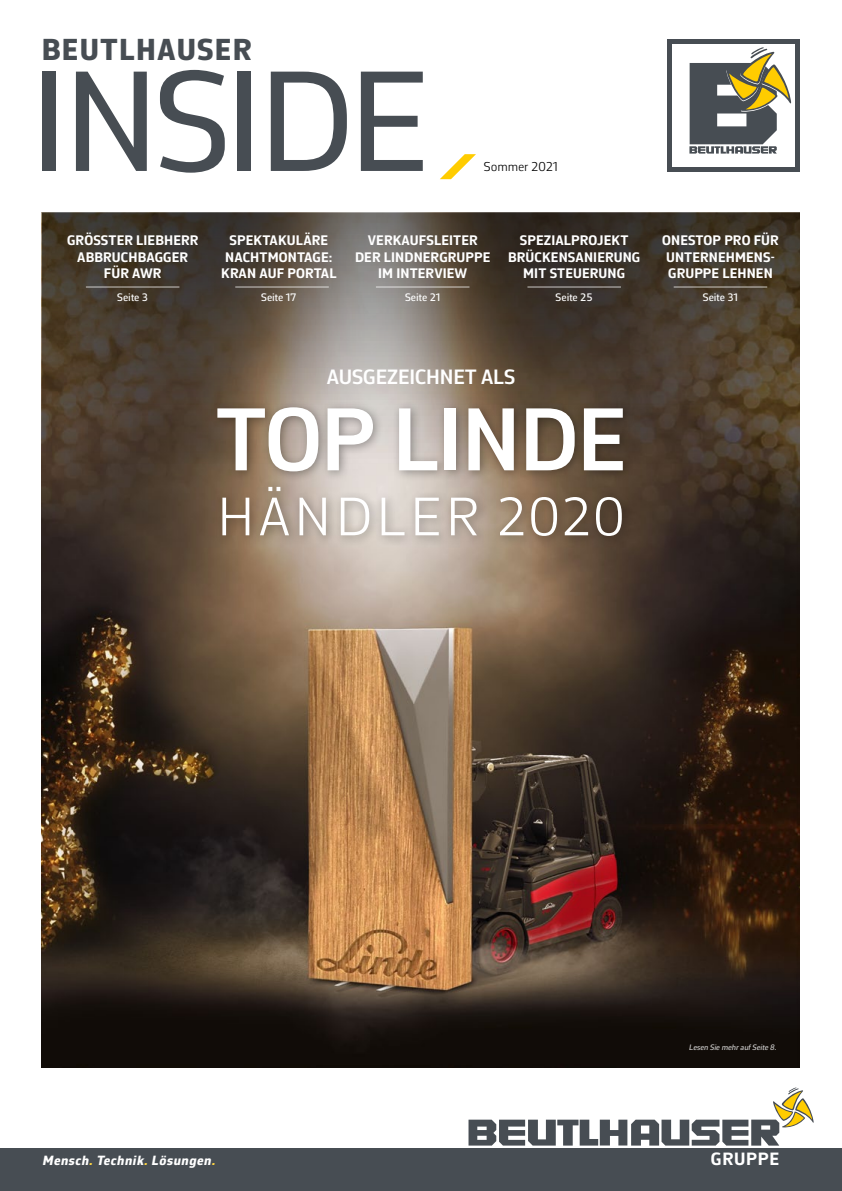
<style>
.page{position:relative;width:842px;height:1191px;background:#fff}
.page>*{position:absolute;margin:0;border:0;box-sizing:border-box;transform-origin:0 0}
.t1{font:144.3px "Corbeau Pro";letter-spacing:-.03em;color:#474d53}
.t2{font:600 90px "Corbeau Pro";letter-spacing:-.01em;color:#fff}
.t3{font:300 54.7px "Corbeau Pro";letter-spacing:.09em;color:#fff}
.t4{font:800 30.7px "Corbeau Pro";letter-spacing:.04em;color:#474d53}
.t5{font:600 21px "Corbeau Pro";letter-spacing:-.005em;color:#fff}
.t6{font:700 18px "Corbeau Pro";letter-spacing:.04em;color:#fff}
.t7{font:700 14px/16.5px "Corbeau Pro";letter-spacing:.01em;color:#fff;text-align:center}
.t8{font:italic 800 13.5px "Corbeau Pro";letter-spacing:.04em;color:#fff}
.t9{font:300 13px "Corbeau Pro";letter-spacing:-.01em;color:#000}
.t10{font:500 11px "Corbeau Pro";color:#fff}
.t11{font:italic 500 8px "Corbeau Pro";letter-spacing:-.005em;color:#fff}
.s1{color:#ffd543}
</style>
<div class="page">
<img style="left:42px;top:405px;width:757px;height:662px">
<svg style="left:42px;top:213px;width:757px;height:192px;background:#574c41"></svg>
<div style="left:0;top:1148px;width:842px;height:43px;background:#474d53"></div>
<div style="left:667px;top:39px;width:132px;height:132px;background:#474d53"></div>
<div style="left:672px;top:44px;width:122px;height:122px;background:#fff"></div>
<svg style="left:689px;top:47px;width:102px;height:107px"></svg>
<svg style="left:440px;top:154px;width:36px;height:25px"></svg>
<svg style="left:468px;top:1087px;width:346px;height:58px"></svg>
<hr style="left:674px;top:287px;width:93px;height:1px;background:#fff">
<hr style="left:235px;top:287px;width:94px;height:1px;background:#fff">
<hr style="left:527px;top:287px;width:94px;height:1px;background:#fff">
<hr style="left:86px;top:287px;width:93px;height:1px;background:#fff">
<hr style="left:376px;top:287px;width:93px;height:1px;background:#fff">
<div style="left:210px;top:400px;width:424px;height:147px;background:#000;opacity:.35"></div>
<h3 class="t4" style="left:42px;top:29px;width:211px">BEUTLHAUSER</h3>
<h1 class="t1" style="left:31px;top:25px;width:400px">INSIDE</h1>
<p class="t9" style="left:484px;top:158px;width:76px">Sommer 2021</p>
<p class="t7" style="left:67px;top:232px;width:133px">GRÖSSTER LIEBHERR<br>ABBRUCHBAGGER<br>FÜR AWR</p>
<p class="t10" style="left:117px;top:290px;width:32px">Seite 3</p>
<p class="t7" style="left:221px;top:232px;width:117px">SPEKTAKULÄRE<br>NACHTMONTAGE:<br>KRAN AUF PORTAL</p>
<p class="t10" style="left:261px;top:290px;width:37px">Seite 17</p>
<p class="t7" style="left:355px;top:232px;width:137px">VERKAUFSLEITER<br>DER LINDNERGRUPPE<br>IM INTERVIEW</p>
<p class="t10" style="left:405px;top:290px;width:37px">Seite 21</p>
<p class="t7" style="left:508px;top:232px;width:134px">SPEZIALPROJEKT<br>BRÜCKENSANIERUNG<br>MIT STEUERUNG</p>
<p class="t10" style="left:556px;top:290px;width:39px">Seite 25</p>
<p class="t7" style="left:662px;top:232px;width:118px;text-align:left">ONESTOP PRO FÜR<br>UNTERNEHMENS-<br>GRUPPE LEHNEN</p>
<p class="t10" style="left:703px;top:290px;width:37px">Seite 31</p>
<h3 class="t5" style="left:327px;top:362px;width:190px">AUSGEZEICHNET ALS</h3>
<h2 class="t2" style="left:215px;top:379px;width:412px">TOP LINDE</h2>
<h3 class="t3" style="left:217px;top:480px;width:409px">HÄNDLER 2020</h3>
<p class="t8" style="left:43px;top:1151px;width:174px">Mensch<span class="s1">.</span> Technik<span class="s1">.</span> Lösungen<span class="s1">.</span></p>
<p class="t11" style="left:689px;top:1042px;width:89px">Lesen Sie mehr auf Seite 8.</p>
<p class="t6" style="left:711px;top:1146px;width:70px">GRUPPE</p>
</div>
